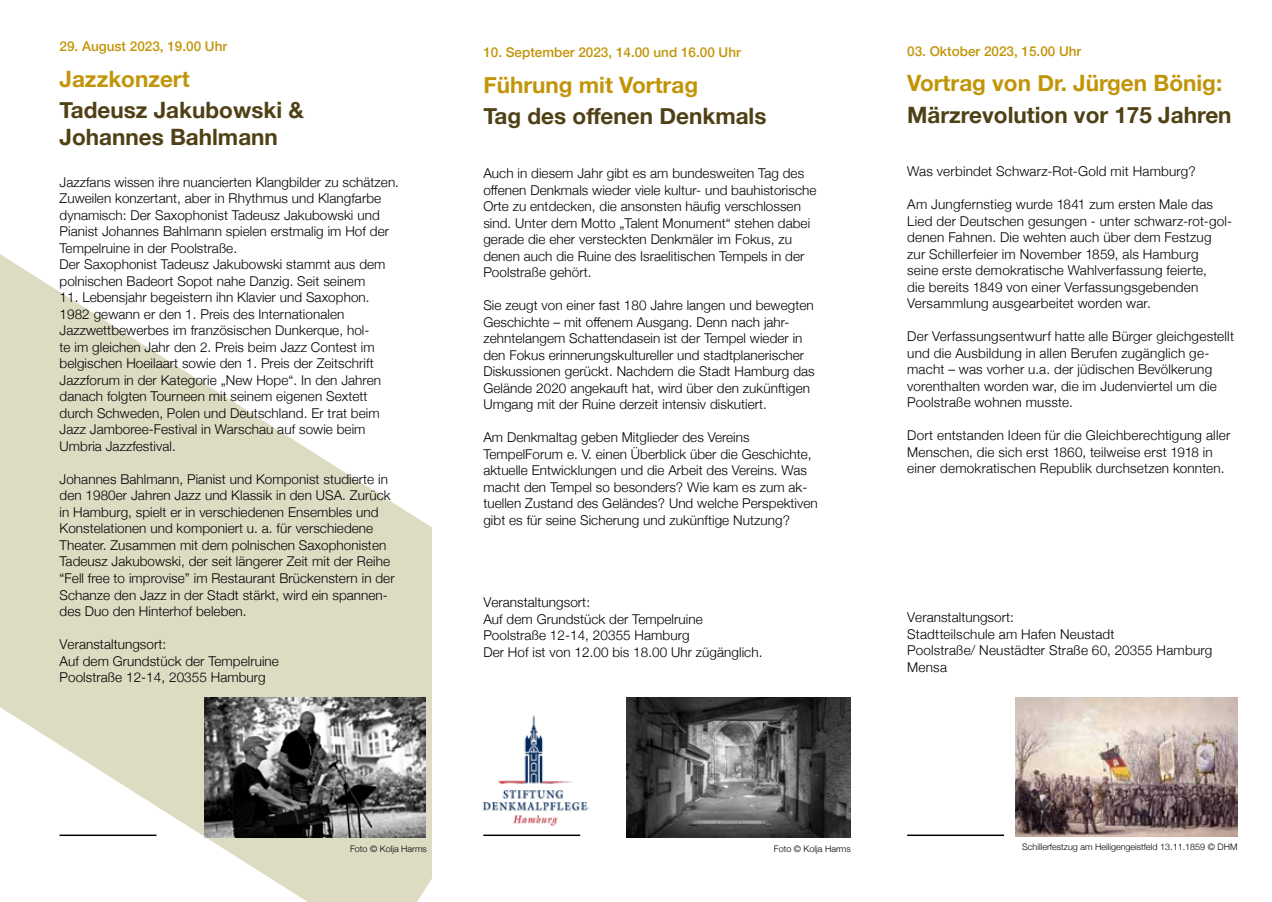
<style>
.page{position:relative;width:1272px;height:902px;background:#fff}
.page>*{position:absolute;margin:0;border:0;box-sizing:border-box;transform-origin:0 0}
.t1{font:700 22.5px/27px "Helvetica Neue";color:#504015}
.t2{font:700 22.5px "Helvetica Neue";color:#c29508}
.t3{font:300 13.5px/16.5px "Helvetica Neue";letter-spacing:.005em;color:#010202}
.t4{font:300 13.5px/16.5px "Helvetica Neue";letter-spacing:.015em;color:#000}
.t5{font:500 13.5px "Helvetica Neue";color:#c29508}
.t6{font:300 9px "Helvetica Neue";color:#000}
</style>
<div class="page">
<img style="left:483px;top:715px;width:105px;height:111px">
<svg style="left:0;top:254px;width:431px;height:647px"></svg>
<img style="left:626px;top:697px;width:224px;height:140px">
<hr style="left:907px;top:834px;width:97px;height:2px;background:#000">
<hr style="left:483px;top:834px;width:97px;height:2px;background:#000">
<hr style="left:60px;top:834px;width:96px;height:2px;background:#000">
<img style="left:1015px;top:697px;width:221px;height:139px">
<img style="left:204px;top:697px;width:221px;height:140px">
<p class="t5" style="left:60px;top:38px;width:169px">29. August 2023, 19.00 Uhr</p>
<h1 class="t2" style="left:60px;top:65px;width:132px">Jazzkonzert</h1>
<h1 class="t1" style="left:60px;top:96px;width:246px">Tadeusz Jakubowski &amp;<br>Johannes Bahlmann</h1>
<p class="t3" style="left:60px;top:173px;width:341px">Jazzfans wissen ihre nuancierten Klangbilder zu schätzen.<br>Zuweilen konzertant, aber in Rhythmus und Klangfarbe dynamisch: Der Saxophonist Tadeusz Jakubowski und Pianist Johannes Bahlmann spielen erstmalig im Hof der Tempelruine in der Poolstraße.<br>Der Saxophonist Tadeusz Jakubowski stammt aus dem polnischen Badeort Sopot nahe Danzig. Seit seinem</p>
<p class="t3" style="left:60px;top:289px;width:323px">11. Lebensjahr begeistern ihn Klavier und Saxophon.<br>1982 gewann er den 1. Preis des Internationalen Jazzwettbewerbes im französischen Dunkerque, hol&shy;te im gleichen Jahr den 2. Preis beim Jazz Contest im belgischen Hoeilaart sowie den 1. Preis der Zeitschrift Jazzforum in der Kategorie „New Hope“. In den Jahren danach folgten Tourneen mit seinem eigenen Sextett durch Schweden, Polen und Deutschland. Er trat beim Jazz Jamboree-Festival in Warschau auf sowie beim Umbria Jazzfestival.</p>
<p class="t3" style="left:60px;top:470px;width:336px">Johannes Bahlmann, Pianist und Komponist studierte in den 1980er Jahren Jazz und Klassik in den USA. Zurück in Hamburg, spielt er in verschiedenen Ensembles und Konstelationen und komponiert u. a. für verschiedene Theater. Zusammen mit dem polnischen Saxophonisten Tadeusz Jakubowski, der seit längerer Zeit mit der Reihe “Fell free to improvise” im Restaurant Brückenstern in der Schanze den Jazz in der Stadt stärkt, wird ein spannen&shy;des Duo den Hinterhof beleben.</p>
<p class="t4" style="left:60px;top:635px;width:221px">Veranstaltungsort:<br>Auf dem Grundstück der Tempelruine<br>Poolstraße 12-14, 20355 Hamburg</p>
<p class="t5" style="left:483px;top:44px;width:259px">10. September 2023, 14.00 und 16.00 Uhr</p>
<h1 class="t2" style="left:483px;top:71px;width:216px">Führung mit Vortrag</h1>
<h1 class="t1" style="left:483px;top:102px;width:285px">Tag des offenen Denkmals</h1>
<p class="t3" style="left:483px;top:165px;width:334px">Auch in diesem Jahr gibt es am bundesweiten Tag des offenen Denkmals wieder viele kultur- und bauhistorische Orte zu entdecken, die ansonsten häufig verschlossen sind. Unter dem Motto „Talent Monument“ stehen dabei gerade die eher versteckten Denkmäler im Fokus, zu denen auch die Ruine des Israelitischen Tempels in der Poolstraße gehört.</p>
<p class="t3" style="left:483px;top:297px;width:333px">Sie zeugt von einer fast 180 Jahre langen und bewegten Geschichte – mit offenem Ausgang. Denn nach jahr&shy;zehntelangem Schattendasein ist der Tempel wieder in den Fokus erinnerungskultureller und stadtplanerischer Diskussionen gerückt. Nachdem die Stadt Hamburg das Gelände 2020 angekauft hat, wird über den zukünftigen Umgang mit der Ruine derzeit intensiv diskutiert.</p>
<p class="t3" style="left:483px;top:429px;width:336px">Am Denkmaltag geben Mitglieder des Vereins TempelForum e. V. einen Überblick über die Geschichte, aktuelle Entwicklungen und die Arbeit des Vereins. Was macht den Tempel so besonders? Wie kam es zum ak&shy;tuellen Zustand des Geländes? Und welche Perspektiven gibt es für seine Sicherung und zukünftige Nutzung?</p>
<p class="t4" style="left:483px;top:594px;width:280px">Veranstaltungsort:<br>Auf dem Grundstück der Tempelruine Poolstraße 12-14, 20355 Hamburg<br>Der Hof ist von 12.00 bis 18.00 Uhr zügänglich.</p>
<p class="t5" style="left:907px;top:43px;width:176px">03. Oktober 2023, 15.00 Uhr</p>
<h1 class="t2" style="left:907px;top:69px;width:316px">Vortrag von Dr. Jürgen Bönig:</h1>
<h1 class="t1" style="left:907px;top:100px;width:326px">Märzrevolution vor 175 Jahren</h1>
<p class="t4" style="left:907px;top:163px;width:290px">Was verbindet Schwarz-Rot-Gold mit Hamburg?</p>
<p class="t4" style="left:907px;top:196px;width:326px">Am Jungfernstieg wurde 1841 zum ersten Male das Lied der Deutschen gesungen - unter schwarz-rot-gol&shy;denen Fahnen. Die wehten auch über dem Festzug zur Schillerfeier im November 1859, als Hamburg seine erste demokratische Wahlverfassung feierte,<br>die bereits 1849 von einer Verfassungsgebenden Versammlung ausgearbeitet worden war.</p>
<p class="t4" style="left:907px;top:328px;width:328px">Der Verfassungsentwurf hatte alle Bürger gleichgestellt und die Ausbildung in allen Berufen zugänglich ge&shy;macht – was vorher u.a. der jüdischen Bevölkerung vorenthalten worden war, die im Judenviertel um die Poolstraße wohnen musste.</p>
<p class="t4" style="left:907px;top:427px;width:324px">Dort entstanden Ideen für die Gleichberechtigung aller<br>Menschen, die sich erst 1860, teilweise erst 1918 in einer demokratischen Republik durchsetzen konnten.</p>
<p class="t4" style="left:907px;top:608px;width:306px">Veranstaltungsort:<br>Stadtteilschule am Hafen Neustadt<br>Poolstraße/ Neustädter Straße 60, 20355 Hamburg<br>Mensa</p>
<p class="t6" style="left:350px;top:842px;width:78px">Foto © Kolja Harms</p>
<p class="t6" style="left:774px;top:842px;width:78px">Foto © Kolja Harms</p>
<p class="t6" style="left:1022px;top:840px;width:217px">Schillerfestzug am Heiligengeistfeld 13.11.1859 © DHM</p>
</div>
